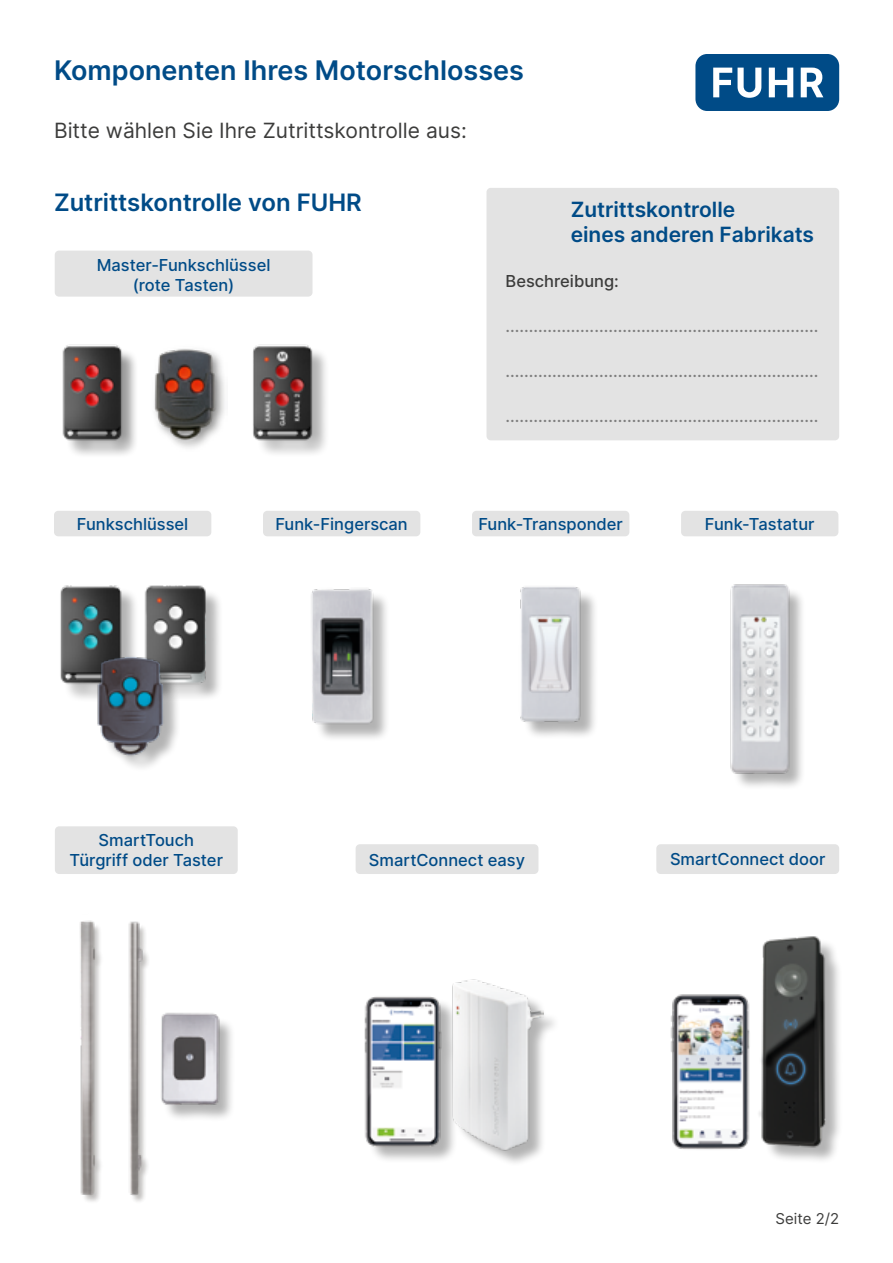
<style>
.page{position:relative;width:893px;height:1263px;background:#fff}
.page>*{position:absolute;margin:0;border:0;box-sizing:border-box;transform-origin:0 0}
.t1{font:600 27px "Inter";color:#004b87}
.t2{font:600 24px "Inter";color:#004b87}
.t3{font:21px "Inter";color:#3c3c3b}
.t4{font:600 21px/25.2px "Inter";color:#004b87}
.t5{font:500 16.5px "Inter";color:#7d7d7d}
.t6{font:500 16.5px/19.8px "Inter";color:#004b87;text-align:center}
.t7{font:500 16.5px "Inter";color:#3c3c3b}
.t8{font:15px "Inter";color:#3c3c3b}
</style>
<div class="page">
<div style="left:486px;top:188px;width:353px;height:252px;background:#e3e3e3;border-radius:4px"></div>
<div style="left:695px;top:54px;width:144px;height:57px;background:#004b87;border-radius:12px"></div>
<svg style="left:713px;top:68px;width:110px;height:30px"></svg>
<div style="left:55px;top:251px;width:257px;height:46px;background:#e3e3e3;border-radius:4px"></div>
<div style="left:66px;top:349px;width:72px;height:109px;background:#000;opacity:.4"></div>
<img style="left:62px;top:345px;width:60px;height:95px">
<div style="left:257px;top:347px;width:73px;height:110px;background:#000;opacity:.3"></div>
<img style="left:253px;top:345px;width:59px;height:95px">
<img style="left:154px;top:348px;width:71px;height:100px">
<div style="left:64px;top:587px;width:75px;height:116px;background:#000;opacity:.3"></div>
<img style="left:60px;top:585px;width:64px;height:102px">
<div style="left:150px;top:589px;width:73px;height:112px;background:#000;opacity:.3"></div>
<img style="left:144px;top:585px;width:64px;height:102px">
<div style="left:101px;top:659px;width:79px;height:113px;background:#000;opacity:.3"></div>
<img style="left:91px;top:651px;width:79px;height:107px">
<div style="left:54px;top:511px;width:157px;height:25px;background:#e3e3e3;border-radius:4px"></div>
<div style="left:733px;top:587px;width:74px;height:203px;background:#000;opacity:.3"></div>
<img style="left:730px;top:584px;width:66px;height:196px">
<div style="left:681px;top:511px;width:157px;height:25px;background:#e3e3e3;border-radius:4px"></div>
<div style="left:524px;top:589px;width:75px;height:150px;background:#000;opacity:.3"></div>
<img style="left:520px;top:587px;width:65px;height:142px">
<div style="left:472px;top:511px;width:157px;height:25px;background:#e3e3e3;border-radius:4px"></div>
<div style="left:314px;top:591px;width:77px;height:150px;background:#000;opacity:.3"></div>
<img style="left:311px;top:588px;width:66px;height:139px">
<div style="left:263px;top:511px;width:157px;height:25px;background:#e3e3e3;border-radius:4px"></div>
<img style="left:80px;top:920px;width:68px;height:282px">
<div style="left:164px;top:1017px;width:72px;height:105px;background:#000;opacity:.3"></div>
<img style="left:161px;top:1012px;width:64px;height:100px">
<div style="left:55px;top:826px;width:183px;height:48px;background:#e3e3e3;border-radius:4px"></div>
<img style="left:670px;top:994px;width:80px;height:156px">
<div style="left:763px;top:939px;width:79px;height:225px;background:#000;opacity:.3"></div>
<img style="left:759px;top:936px;width:76px;height:216px">
<div style="left:656px;top:844px;width:183px;height:30px;background:#e3e3e3;border-radius:4px"></div>
<div style="left:369px;top:982px;width:192px;height:185px;background:#000;opacity:.3"></div>
<img style="left:364px;top:979px;width:179px;height:173px">
<div style="left:356px;top:844px;width:182px;height:30px;background:#e3e3e3;border-radius:4px"></div>
<h1 class="t1" style="left:54px;top:51px;width:471px">Komponenten Ihres Motorschlosses</h1>
<p class="t3" style="left:54px;top:115px;width:414px">Bitte wählen Sie Ihre Zutrittskontrolle aus:</p>
<h2 class="t2" style="left:54px;top:185px;width:309px">Zutrittskontrolle von FUHR</h2>
<p class="t6" style="left:97px;top:255px;width:175px">Master-Funkschlüssel (rote Tasten)</p>
<p class="t4" style="left:571px;top:196px;width:245px">Zutrittskontrolle<br>eines anderen Fabrikats</p>
<p class="t7" style="left:506px;top:269px;width:115px">Beschreibung:</p>
<p class="t5" style="left:506px;top:314px;width:314px">...................................................................</p>
<p class="t5" style="left:506px;top:359px;width:314px">...................................................................</p>
<p class="t5" style="left:506px;top:404px;width:314px">...................................................................</p>
<p class="t6" style="left:77px;top:514px;width:113px">Funkschlüssel</p>
<p class="t6" style="left:276px;top:514px;width:134px">Funk-Fingerscan</p>
<p class="t6" style="left:478px;top:514px;width:146px">Funk-Transponder</p>
<p class="t6" style="left:705px;top:514px;width:111px">Funk-Tastatur</p>
<p class="t6" style="left:70px;top:830px;width:155px">SmartTouch<br>Türgriff oder Taster</p>
<p class="t6" style="left:369px;top:849px;width:158px">SmartConnect easy</p>
<p class="t6" style="left:670px;top:849px;width:157px">SmartConnect door</p>
<p class="t8" style="left:775px;top:1207px;width:65px">Seite 2/2</p>
</div>
